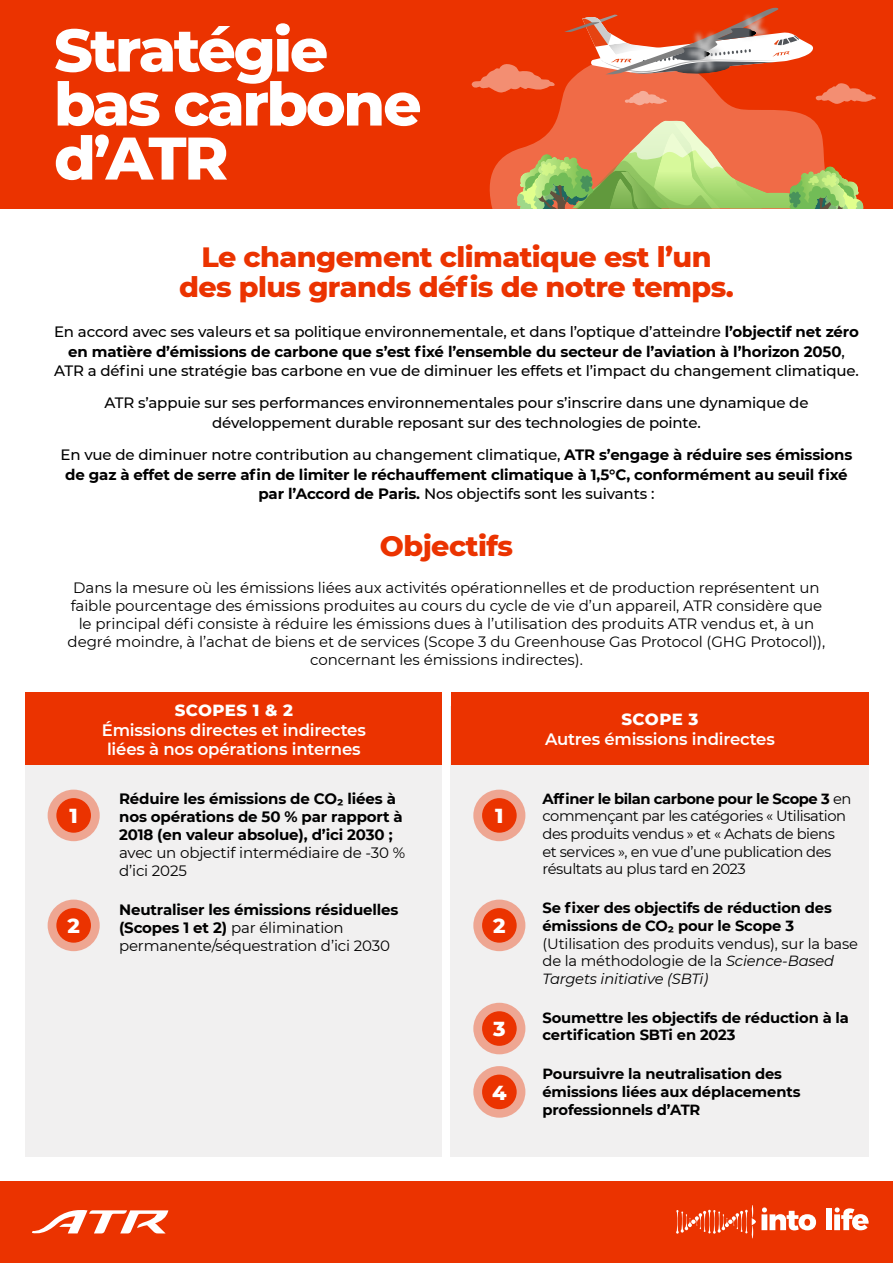
<style>
.page{position:relative;width:893px;height:1263px;background:#fff}
.page>*{position:absolute;margin:0;border:0;box-sizing:border-box;transform-origin:0 0}
.t1{font:800 60px/54px "Montserrat";letter-spacing:-.04em;color:#fff}
.t2{font:800 28.5px/30px "Montserrat";letter-spacing:-.02em;color:#eb3300;text-align:center}
.t3{font:800 20.7px "Montserrat";color:#fff}
.t4{font:600 16.5px/19.8px "Montserrat";letter-spacing:-.01em;color:#fff;text-align:center}
.t5{font:800 16.5px "Montserrat";letter-spacing:.025em;color:#fff}
.t6{font:15px/18px "Montserrat";letter-spacing:-.005em;color:#000}
.t7{font:500 15px/19.5px "Montserrat";letter-spacing:-.01em;color:#000;text-align:center}
.t8{font:700 15px/19.5px "Montserrat";letter-spacing:-.01em;color:#000;text-align:center}
.t9{font:700 14.7px/17.7px "Montserrat";letter-spacing:-.01em;color:#000}
.t10{font:14.7px/17.7px "Montserrat";letter-spacing:-.03em;color:#000}
.t11{font:14.7px/17.7px "Montserrat";letter-spacing:-.01em;color:#000}
.s1{font-weight:700}
.s2{font-weight:500}
.s3{font-style:italic}
</style>
<div class="page">
<div style="left:0;top:0;width:893px;height:208px;background:#eb3300"></div>
<svg style="left:490px;top:74px;width:326px;height:134px;fill:#f06b47"></svg>
<svg style="left:517px;top:120px;width:347px;height:88px;background:#c99657"></svg>
<svg style="left:816px;top:83px;width:60px;height:21px"></svg>
<svg style="left:472px;top:64px;width:83px;height:29px"></svg>
<svg style="left:625px;top:90px;width:42px;height:15px"></svg>
<img style="left:675px;top:74px;width:57px;height:10px">
<svg style="left:564px;top:8px;width:249px;height:66px"></svg>
<div style="left:0;top:1182px;width:893px;height:81px;background:#eb3300"></div>
<svg style="left:676px;top:1205px;width:140px;height:33px"></svg>
<div style="left:826px;top:1208px;width:6px;height:22px;background:#fff"></div>
<svg style="left:834px;top:1207px;width:35px;height:23px"></svg>
<svg style="left:32px;top:1210px;width:136px;height:24px"></svg>
<div style="left:26px;top:712px;width:416px;height:445px;background:#f1f0f0"></div>
<div style="left:451px;top:707px;width:418px;height:450px;background:#f1f0f0"></div>
<div style="left:26px;top:693px;width:416px;height:72px;background:#eb3300"></div>
<div style="left:48px;top:790px;width:52px;height:51px;background:#eea692;border-radius:50%"></div>
<div style="left:56px;top:798px;width:35px;height:35px;background:#eb3300;border-radius:50%"></div>
<div style="left:473px;top:790px;width:52px;height:51px;background:#eea692;border-radius:50%"></div>
<div style="left:482px;top:798px;width:35px;height:35px;background:#eb3300;border-radius:50%"></div>
<svg style="left:48px;top:899px;width:52px;height:52px"></svg>
<div style="left:56px;top:908px;width:35px;height:35px;background:#eb3300;border-radius:50%"></div>
<div style="left:473px;top:899px;width:52px;height:52px;background:#eea692;border-radius:50%"></div>
<div style="left:482px;top:908px;width:35px;height:35px;background:#eb3300;border-radius:50%"></div>
<div style="left:473px;top:1003px;width:52px;height:51px;background:#eea692;border-radius:50%"></div>
<div style="left:482px;top:1011px;width:35px;height:35px;background:#eb3300;border-radius:50%"></div>
<svg style="left:473px;top:1066px;width:52px;height:52px"></svg>
<div style="left:482px;top:1074px;width:35px;height:35px;background:#eb3300;border-radius:50%"></div>
<div style="left:451px;top:693px;width:418px;height:72px;background:#eb3300"></div>
<h1 class="t1" style="left:54px;top:27px;width:369px">Stratégie bas carbone d’ATR</h1>
<h2 class="t2" style="left:179px;top:243px;width:556px">Le changement climatique est l’un des plus grands défis de notre temps.</h2>
<p class="t7" style="left:54px;top:323px;width:806px">En accord avec ses valeurs et sa politique environnementale, et dans l’optique d’atteindre <span class="s1">l’objectif net zéro en matière d’émissions de carbone que s’est fixé l’ensemble du secteur de l’aviation à l’horizon 2050</span>,<br>ATR a défini une stratégie bas carbone en vue de diminuer les effets et l’impact du changement climatique.</p>
<p class="t7" style="left:104px;top:393px;width:706px">ATR s’appuie sur ses performances environnementales pour s’inscrire dans une dynamique de développement durable reposant sur des technologies de pointe.</p>
<p class="t8" style="left:61px;top:444px;width:793px"><span class="s2">En vue de diminuer notre contribution au changement climatique,</span> ATR s’engage à réduire ses émissions de gaz à effet de serre afin de limiter le réchauffement climatique à 1,5°C, conformément au seuil fixé par l’Accord de Paris. <span class="s2">Nos objectifs sont les suivants :</span></p>
<h2 class="t2" style="left:380px;top:532px;width:135px">Objectifs</h2>
<p class="t6" style="left:68px;top:579px;width:759px;text-align:center">Dans la mesure où les émissions liées aux activités opérationnelles et de production représentent un faible pourcentage des émissions produites au cours du cycle de vie d’un appareil, ATR considère que le principal défi consiste à réduire les émissions dues à l’utilisation des produits ATR vendus et, à un degré moindre, à l’achat de biens et de services (Scope 3 du Greenhouse Gas Protocol (GHG Protocol)), concernant les émissions indirectes).</p>
<p class="t5" style="left:175px;top:702px;width:120px">SCOPES 1 &amp; 2</p>
<p class="t4" style="left:102px;top:720px;width:265px">Émissions directes et indirectes liées à nos opérations internes</p>
<p class="t8" style="left:119px;top:789px;width:285px;line-height:18px;text-align:left">Réduire les émissions de CO2 liées à nos opérations de 50 % par rapport à<br>2018 (en valeur absolue), d’ici 2030 ;</p>
<p class="t6" style="left:119px;top:843px;width:288px">avec un objectif intermédiaire de -30 % d’ici 2025</p>
<p class="t6" style="left:119px;top:901px;width:281px"><span class="s1">Neutraliser les émissions résiduelles (Scopes 1 et 2)</span> par élimination permanente/séquestration d’ici 2030</p>
<h3 class="t3" style="left:69px;top:806px;width:10px">1</h3>
<h3 class="t3" style="left:495px;top:806px;width:10px">1</h3>
<h3 class="t3" style="left:67px;top:916px;width:14px">2</h3>
<h3 class="t3" style="left:493px;top:916px;width:14px">2</h3>
<h3 class="t3" style="left:493px;top:1020px;width:14px">3</h3>
<h3 class="t3" style="left:492px;top:1083px;width:16px">4</h3>
<p class="t5" style="left:621px;top:712px;width:78px">SCOPE 3</p>
<p class="t4" style="left:545px;top:729px;width:231px">Autres émissions indirectes</p>
<p class="t10" style="left:542px;top:790px;width:310px"><span class="s1">Affiner le bilan carbone pour le Scope 3</span> en commençant par les catégories « Utilisation des produits vendus » et « Achats de biens et services », en vue d’une publication des résultats au plus tard en 2023</p>
<p class="t9" style="left:542px;top:898px;width:291px">Se fixer des objectifs de réduction des émissions de CO2 pour le Scope 3</p>
<p class="t11" style="left:542px;top:934px;width:317px">(Utilisation des produits vendus), sur la base de la méthodologie de la <span class="s3">Science-Based<br>Targets initiative (SBTi)</span></p>
<p class="t9" style="left:542px;top:1008px;width:308px">Soumettre les objectifs de réduction à la certification SBTi en 2023</p>
<p class="t9" style="left:542px;top:1064px;width:259px">Poursuivre la neutralisation des émissions liées aux déplacements professionnels d’ATR</p>
</div>
